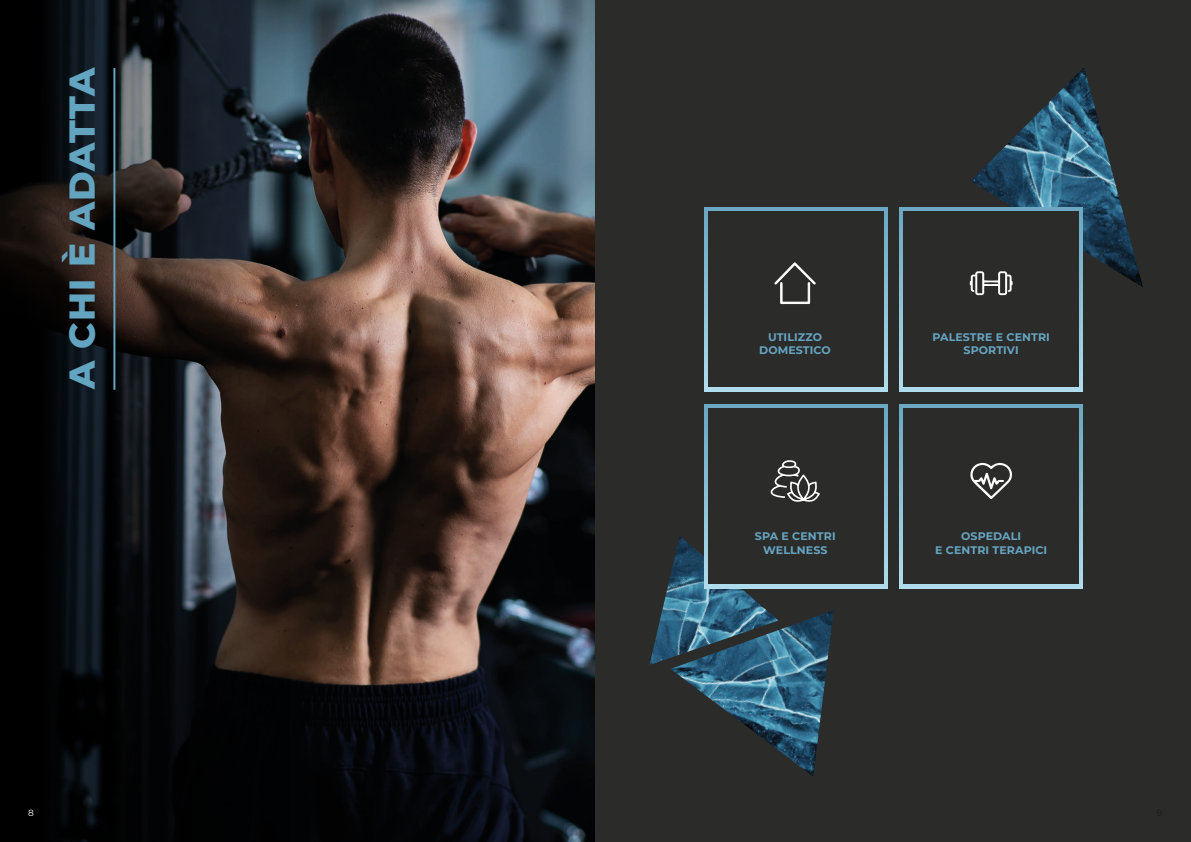
<style>
.page{position:relative;width:1191px;height:842px;background:#fff}
.page>*{position:absolute;margin:0;border:0;box-sizing:border-box;transform-origin:0 0}
.t1{font:800 36px "Montserrat";letter-spacing:.025em;color:#63a5c1}
.t2{font:700 11px/14.4px "Montserrat";letter-spacing:.01em;color:#66a5c1;text-align:center}
.t3{font:9px "Montserrat";color:#fff}
</style>
<div class="page">
<img style="left:290px;top:0;width:305px;height:842px">
<svg style="left:0;top:0;width:290px;height:842px;background:#161719"></svg>
<div style="left:595px;top:0;width:596px;height:842px;background:#2b2b2a"></div>
<div style="left:704px;top:207px;width:183px;height:184px;background:linear-gradient(to bottom,#69a6c1,#aedcec)"></div>
<div style="left:708px;top:211px;width:175px;height:176px;background:#2b2b2a"></div>
<img style="left:671px;top:611px;width:162px;height:165px">
<img style="left:649px;top:536px;width:129px;height:129px">
<img style="left:971px;top:67px;width:172px;height:221px">
<div style="left:899px;top:207px;width:183px;height:184px;background:linear-gradient(to bottom,#69a6c1,#aedcec)"></div>
<div style="left:903px;top:211px;width:175px;height:176px;background:#2b2b2a"></div>
<div style="left:899px;top:404px;width:183px;height:184px;background:linear-gradient(to bottom,#69a6c1,#aedcec)"></div>
<div style="left:903px;top:408px;width:175px;height:176px;background:#2b2b2a"></div>
<div style="left:704px;top:404px;width:183px;height:184px;background:linear-gradient(to bottom,#69a6c1,#aedcec)"></div>
<div style="left:708px;top:408px;width:175px;height:176px;background:#2b2b2a"></div>
<svg style="left:969px;top:271px;width:43px;height:24px"></svg>
<svg style="left:970px;top:463px;width:42px;height:36px"></svg>
<svg style="left:770px;top:460px;width:50px;height:42px"></svg>
<svg style="left:774px;top:262px;width:42px;height:42px"></svg>
<hr style="left:113px;top:68px;width:2px;height:322px;background:#63a5c1">
<h1 class="t1" style="left:56px;top:389px;width:324px;rotate:-90deg">A CHI È ADATTA</h1>
<p class="t3" style="left:28px;top:806px;width:7px">8</p>
<p class="t2" style="left:759px;top:330px;width:73px;line-height:13.2px">UTILIZZO<br>DOMESTICO</p>
<p class="t2" style="left:932px;top:330px;width:119px;line-height:13.2px">PALESTRE E CENTRI<br>SPORTIVI</p>
<p class="t2" style="left:755px;top:528px;width:82px">SPA E CENTRI<br>WELLNESS</p>
<p class="t2" style="left:935px;top:528px;width:114px">OSPEDALI<br>E CENTRI TERAPICI</p>
</div>
